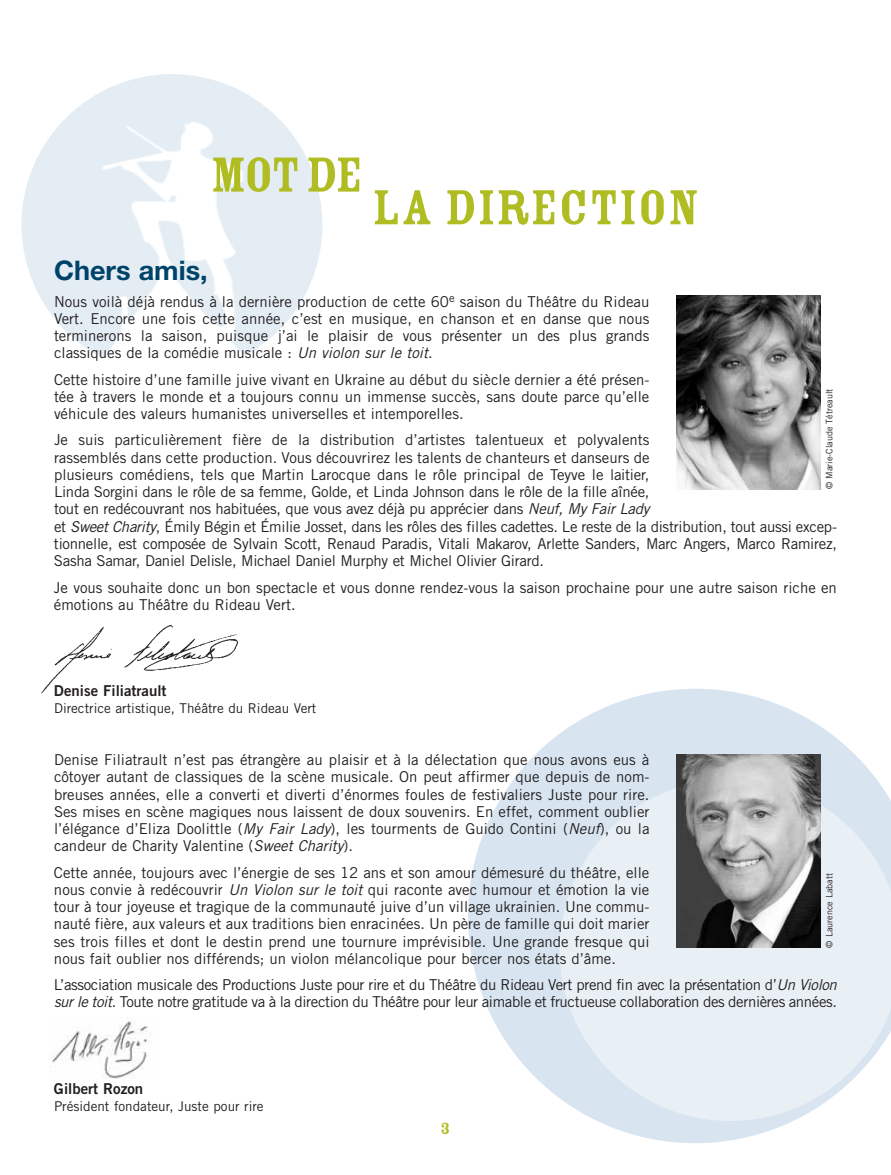
<style>
.page{position:relative;width:891px;height:1175px;background:#fff}
.page>*{position:absolute;margin:0;border:0;box-sizing:border-box;transform-origin:0 0}
.t1{font:54px "Rosewood Fill";color:#afbd22}
.t2{font:700 27px "Helvetica Neue";color:#00436a}
.t3{font:18px "Rosewood Fill";color:#afbd22}
.t4{font:15px/17.2px "Trade Gothic";letter-spacing:-.02em;color:#231f20;text-align:justify}
.t5{font:15px/17.2px "Trade Gothic";color:#231f20}
.t6{font:15px "Trade Gothic Bold Two";color:#231f20}
.t7{font:13.5px "Trade Gothic";color:#231f20}
.t8{font:9px "Trade Gothic";color:#231f20}
.s1{font-style:italic}
</style>
<div class="page">
<svg style="left:468px;top:688px;width:408px;height:455px;fill:#d8e5f0"></svg>
<svg style="left:560px;top:779px;width:331px;height:342px;background:#e6eef4"></svg>
<img style="left:21px;top:74px;width:301px;height:284px">
<img style="left:41px;top:625px;width:198px;height:69px">
<img style="left:51px;top:1018px;width:98px;height:61px">
<img style="left:676px;top:296px;width:144px;height:193px">
<img style="left:676px;top:754px;width:144px;height:193px">
<h1 class="t1" style="left:210px;top:157px;width:154px">MOT DE</h1>
<h1 class="t1" style="left:372px;top:189px;width:329px">LA DIRECTION</h1>
<h2 class="t2" style="left:54px;top:261px;width:155px">Chers amis,</h2>
<p class="t4" style="left:54px;top:294px;width:597px">Nous voilà déjà rendus à la dernière production de cette 60<sup>e</sup> saison du Théâtre du Rideau Vert. Encore une fois cette année, c’est en musique, en chanson et en danse que nous terminerons la saison, puisque j’ai le plaisir de vous présenter un des plus grands classiques de la comédie musicale : <span class="s1">Un violon sur le toit</span>.</p>
<p class="t4" style="left:54px;top:372px;width:597px">Cette histoire d’une famille juive vivant en Ukraine au début du siècle dernier a été présen&shy;tée à travers le monde et a toujours connu un immense succès, sans doute parce qu’elle véhicule des valeurs humanistes universelles et intemporelles.</p>
<p class="t4" style="left:54px;top:433px;width:785px;text-align:left">Je suis particulièrement fière de la distribution d’artistes talentueux et polyvalents<br>rassemblés dans cette production. Vous découvrirez les talents de chanteurs et danseurs de<br>plusieurs comédiens, tels que Martin Larocque dans le rôle principal de Teyve le laitier,<br>Linda Sorgini dans le rôle de sa femme, Golde, et Linda Johnson dans le rôle de la fille aînée,<br>tout en redécouvrant nos habituées, que vous avez déjà pu apprécier dans <span class="s1">Neuf, My Fair Lady<br></span>et <span class="s1">SweetCharity</span>, Émily Bégin et Émilie Josset, dans les rôles des filles cadettes. Le reste de la distribution, tout aussi excep&shy;tionnelle, est composée de Sylvain Scott, Renaud Paradis, Vitali Makarov, Arlette Sanders, Marc Angers, Marco Ramirez, Sasha Samar, Daniel Delisle, Michael Daniel Murphy et Michel Olivier Girard.</p>
<p class="t5" style="left:54px;top:580px;width:784px">Je vous souhaite donc un bon spectacle et vous donne rendez-vous la saison prochaine pour une autre saison riche en émotions au Théâtre du Rideau Vert.</p>
<p class="t8" style="left:826px;top:489px;width:102px;rotate:-90deg">© Marie-Claude Tétreault</p>
<p class="t6" style="left:54px;top:685px;width:114px">Denise Filiatrault</p>
<p class="t7" style="left:54px;top:703px;width:264px">Directrice artistique, Théâtre du Rideau Vert</p>
<p class="t4" style="left:54px;top:752px;width:597px">Denise Filiatrault n’est pas étrangère au plaisir et à la délectation que nous avons eus à côtoyer autant de classiques de la scène musicale. On peut affirmer que depuis de nom&shy;breuses années, elle a converti et diverti d’énormes foules de festivaliers Juste pour rire.<br>Ses mises en scène magiques nous laissent de doux souvenirs. En effet, comment oublier l’élégance d’Eliza Doolittle (<span class="s1">My Fair Lady</span>), les tourments de Guido Contini (<span class="s1">Neuf</span>), ou la candeur de Charity Valentine (<span class="s1">Sweet Charity</span>).</p>
<p class="t4" style="left:54px;top:865px;width:597px">Cette année, toujours avec l’énergie de ses 12 ans et son amour démesuré du théâtre, elle nous convie à redécouvrir <span class="s1">Un Violon sur le toit</span> qui raconte avec humour et émotion la vie tour à tour joyeuse et tragique de la communauté juive d’un village ukrainien. Une commu&shy;nauté fière, aux valeurs et aux traditions bien enracinées. Un père de famille qui doit marier ses trois filles et dont le destin prend une tournure imprévisible. Une grande fresque qui nous fait oublier nos différends; un violon mélancolique pour bercer nos états d’âme.</p>
<p class="t4" style="left:54px;top:977px;width:788px">L’association musicale des Productions Juste pour rire et du Théâtre du Rideau Vert prend fin avec la présentation d’<span class="s1">Un Violon surle toit</span>. Toute notre gratitude va à la direction du Théâtre pour leur aimable et fructueuse collaboration des dernières années.</p>
<p class="t8" style="left:826px;top:947px;width:76px;rotate:-90deg">© Laurence Labatt</p>
<p class="t6" style="left:54px;top:1082px;width:91px">Gilbert Rozon</p>
<p class="t7" style="left:54px;top:1101px;width:211px">Président fondateur, Juste pour rire</p>
<p class="t3" style="left:441px;top:1122px;width:11px">3</p>
</div>
